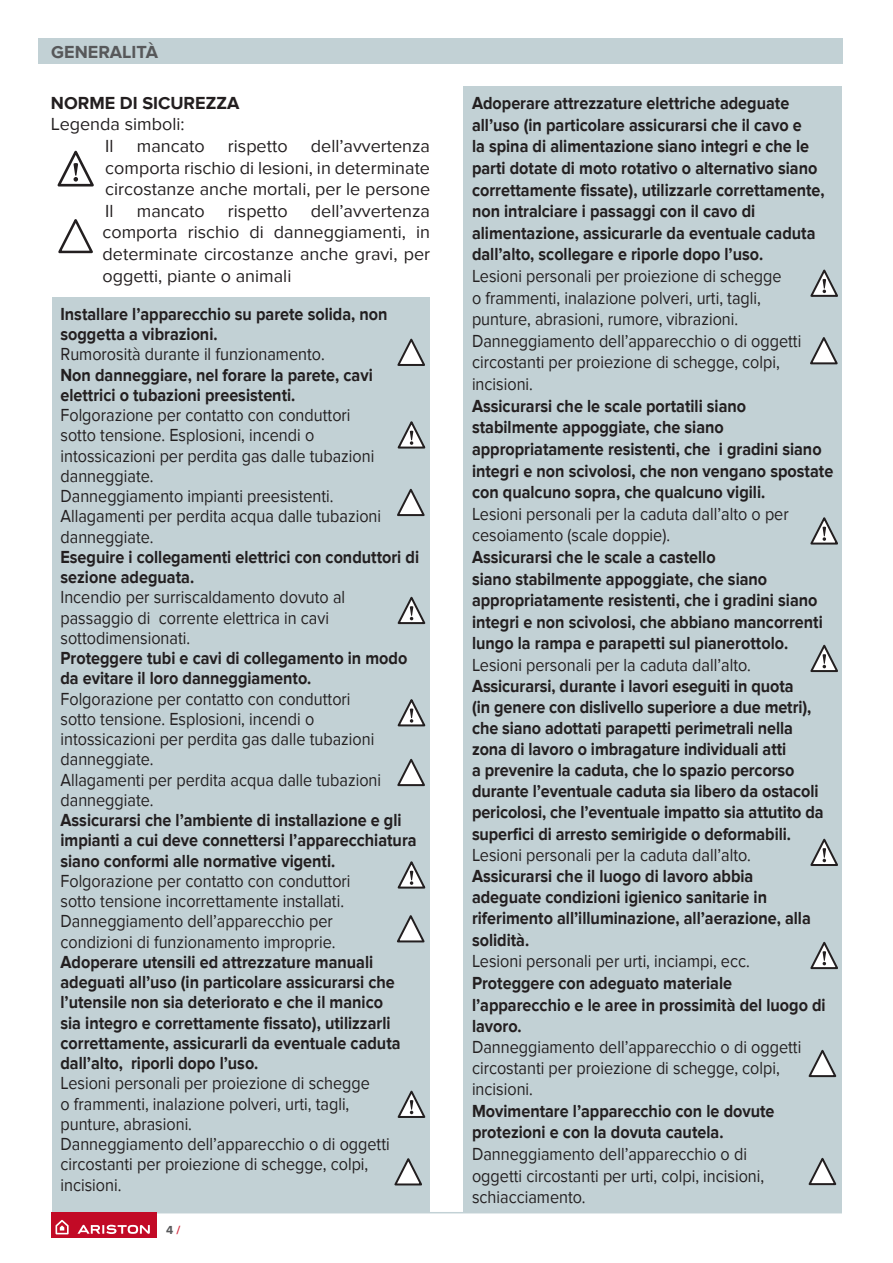
<style>
.page{position:relative;width:893px;height:1263px;background:#fff}
.page>*{position:absolute;margin:0;border:0;box-sizing:border-box;transform-origin:0 0}
.t1{font:700 18px/21.6px "Proxima Nova";color:#231f20;scale:.9 1}
.t2{font:18px/20.2px "Proxima Nova";color:#231f20;scale:.9 1}
.t3{font:18px/21.6px "Proxima Nova";color:#231f20;text-align:justify}
.t4{font:700 18px "Proxima Nova";color:#231f20}
.t5{font:700 18px "Proxima Nova";color:#57585a}
.t6{font:700 12px "Proxima Nova";color:#57585a}
.s1{color:#d43345}
</style>
<div class="page">
<hr style="left:51px;top:1212px;width:791px;height:1px;background:#c2d1d5">
<div style="left:51px;top:1212px;width:106px;height:26px;background:#c20a26"></div>
<svg style="left:56px;top:1220px;width:13px;height:14px"></svg>
<svg style="left:77px;top:1225px;width:73px;height:9px"></svg>
<div style="left:38px;top:38px;width:804px;height:26px;background:#c2d1d5"></div>
<svg style="left:57px;top:150px;width:37px;height:37px"></svg>
<svg style="left:58px;top:219px;width:35px;height:35px"></svg>
<div style="left:52px;top:297px;width:377px;height:915px;background:#c2d1d5"></div>
<svg style="left:397px;top:338px;width:28px;height:28px"></svg>
<svg style="left:397px;top:488px;width:28px;height:29px"></svg>
<svg style="left:397px;top:758px;width:28px;height:29px"></svg>
<svg style="left:397px;top:915px;width:28px;height:28px"></svg>
<svg style="left:394px;top:1158px;width:28px;height:28px"></svg>
<svg style="left:397px;top:421px;width:28px;height:28px"></svg>
<svg style="left:397px;top:699px;width:28px;height:28px"></svg>
<svg style="left:397px;top:861px;width:28px;height:28px"></svg>
<svg style="left:397px;top:1090px;width:28px;height:28px"></svg>
<svg style="left:397px;top:596px;width:28px;height:29px"></svg>
<div style="left:463px;top:87px;width:379px;height:1125px;background:#c2d1d5"></div>
<svg style="left:810px;top:337px;width:28px;height:28px"></svg>
<svg style="left:810px;top:269px;width:28px;height:28px"></svg>
<svg style="left:810px;top:517px;width:28px;height:28px"></svg>
<svg style="left:810px;top:644px;width:28px;height:29px"></svg>
<svg style="left:810px;top:838px;width:28px;height:28px"></svg>
<svg style="left:810px;top:941px;width:28px;height:29px"></svg>
<svg style="left:808px;top:1049px;width:29px;height:29px"></svg>
<svg style="left:808px;top:1157px;width:29px;height:29px"></svg>
<p class="t5" style="left:51px;top:42px;width:108px">GENERALITÀ</p>
<p class="t4" style="left:51px;top:92px;width:190px">NORME DI SICUREZZA</p>
<p class="t3" style="left:51px;top:114px;width:135px">Legenda simboli:</p>
<p class="t3" style="left:105px;top:135px;width:10px">Il</p>
<p class="t3" style="left:137px;top:135px;width:69px">mancato</p>
<p class="t3" style="left:228px;top:135px;width:61px">rispetto</p>
<p class="t3" style="left:105px;top:135px;width:326px;text-indent:206px">dell’avvertenza comporta rischio di lesioni, in determinate circostanze anche mortali, per le persone</p>
<p class="t3" style="left:105px;top:200px;width:10px">Il</p>
<p class="t3" style="left:137px;top:200px;width:69px">mancato</p>
<p class="t3" style="left:228px;top:200px;width:61px">rispetto</p>
<p class="t3" style="left:103px;top:200px;width:329px;text-indent:208px">dell’avvertenza comporta rischio di danneggiamenti, in determinate circostanze anche gravi, per oggetti, piante o animali</p>
<p class="t1" style="left:60px;top:304px;width:365px;line-height:20.2px">Installare l’apparecchio su parete solida, non soggetta a vibrazioni.</p>
<p class="t2" style="left:60px;top:344px;width:295px">Rumorosità durante il funzionamento.</p>
<p class="t1" style="left:60px;top:365px;width:348px;line-height:20.2px">Non danneggiare, nel forare la parete, cavi elettrici o tubazioni preesistenti.</p>
<p class="t2" style="left:60px;top:405px;width:350px">Folgorazione per contatto con conduttori sotto tensione. Esplosioni, incendi o intossicazioni per perdita gas dalle tubazioni danneggiate.</p>
<p class="t2" style="left:60px;top:486px;width:358px">Danneggiamento impianti preesistenti.<br>Allagamenti per perdita acqua dalle tubazioni danneggiate.</p>
<p class="t1" style="left:60px;top:547px;width:400px;line-height:20.2px">Eseguire i collegamenti elettrici con conduttori di sezione adeguata.</p>
<p class="t2" style="left:60px;top:587px;width:318px">Incendio per surriscaldamento dovuto al passaggio di corrente elettrica in cavi sottodimensionati.</p>
<p class="t1" style="left:60px;top:648px;width:387px;line-height:20.2px">Proteggere tubi e cavi di collegamento in modo da evitare il loro danneggiamento.</p>
<p class="t2" style="left:60px;top:689px;width:350px">Folgorazione per contatto con conduttori sotto tensione. Esplosioni, incendi o intossicazioni per perdita gas dalle tubazioni danneggiate.</p>
<p class="t2" style="left:60px;top:770px;width:358px">Allagamenti per perdita acqua dalle tubazioni danneggiate.</p>
<p class="t1" style="left:60px;top:810px;width:397px;line-height:20.2px">Assicurarsi che l’ambiente di installazione e gli impianti a cui deve connettersi l’apparecchiatura siano conformi alle normative vigenti.</p>
<p class="t2" style="left:60px;top:871px;width:324px">Folgorazione per contatto con conduttori sotto tensione incorrettamente installati.</p>
<p class="t2" style="left:60px;top:911px;width:307px">Danneggiamento dell’apparecchio per condizioni di funzionamento improprie.</p>
<p class="t1" style="left:60px;top:952px;width:379px;line-height:20.2px">Adoperare utensili ed attrezzature manuali adeguati all’uso (in particolare assicurarsi che l’utensile non sia deteriorato e che il manico sia integro e correttamente fissato), utilizzarli correttamente, assicurarli da eventuale caduta dall’alto, riporli dopo l’uso.</p>
<p class="t2" style="left:60px;top:1073px;width:345px">Lesioni personali per proiezione di schegge o frammenti, inalazione polveri, urti, tagli, punture, abrasioni.</p>
<p class="t2" style="left:60px;top:1134px;width:367px">Danneggiamento dell’apparecchio o di oggetti circostanti per proiezione di schegge, colpi, incisioni.</p>
<p class="t6" style="left:166px;top:1223px;width:16px">4 <span class="s1">/</span></p>
<p class="t1" style="left:472px;top:93px;width:393px">Adoperare attrezzature elettriche adeguate all’uso (in particolare assicurarsi che il cavo e<br>la spina di alimentazione siano integri e che le parti dotate di moto rotativo o alternativo siano correttamente fissate), utilizzarle correttamente, non intralciare i passaggi con il cavo di alimentazione, assicurarle da eventuale caduta dall’alto, scollegare e riporle dopo l’uso.</p>
<p class="t2" style="left:472px;top:266px;width:345px;line-height:21.6px">Lesioni personali per proiezione di schegge o frammenti, inalazione polveri, urti, tagli, punture, abrasioni, rumore, vibrazioni.</p>
<p class="t2" style="left:472px;top:330px;width:367px;line-height:21.6px">Danneggiamento dell’apparecchio o di oggetti circostanti per proiezione di schegge, colpi, incisioni.</p>
<p class="t1" style="left:472px;top:395px;width:403px">Assicurarsi che le scale portatili siano stabilmente appoggiate, che siano appropriatamente resistenti, che i gradini siano integri e non scivolosi, che non vengano spostate con qualcuno sopra, che qualcuno vigili.</p>
<p class="t2" style="left:472px;top:503px;width:353px;line-height:21.6px">Lesioni personali per la caduta dall’alto o per cesoiamento (scale doppie).</p>
<p class="t1" style="left:472px;top:546px;width:391px">Assicurarsi che le scale a castello<br>siano stabilmente appoggiate, che siano appropriatamente resistenti, che i gradini siano integri e non scivolosi, che abbiano mancorrenti lungo la rampa e parapetti sul pianerottolo.</p>
<p class="t2" style="left:472px;top:655px;width:311px">Lesioni personali per la caduta dall’alto.</p>
<p class="t1" style="left:472px;top:676px;width:392px;line-height:21.1px">Assicurarsi, durante i lavori eseguiti in quota<br>(in genere con dislivello superiore a due metri), che siano adottati parapetti perimetrali nella zona di lavoro o imbragature individuali atti<br>a prevenire la caduta, che lo spazio percorso durante l’eventuale caduta sia libero da ostacoli pericolosi, che l’eventuale impatto sia attutito da superfici di arresto semirigide o deformabili.</p>
<p class="t2" style="left:472px;top:845px;width:311px">Lesioni personali per la caduta dall’alto.</p>
<p class="t1" style="left:472px;top:866px;width:378px;line-height:21.1px">Assicurarsi che il luogo di lavoro abbia adeguate condizioni igienico sanitarie in riferimento all’illuminazione, all’aerazione, alla solidità.</p>
<p class="t2" style="left:472px;top:951px;width:310px">Lesioni personali per urti, inciampi, ecc.</p>
<p class="t1" style="left:472px;top:972px;width:394px">Proteggere con adeguato materiale l’apparecchio e le aree in prossimità del luogo di lavoro.</p>
<p class="t2" style="left:472px;top:1037px;width:367px;line-height:21px">Danneggiamento dell’apparecchio o di oggetti circostanti per proiezione di schegge, colpi, incisioni.</p>
<p class="t1" style="left:472px;top:1100px;width:338px">Movimentare l’apparecchio con le dovute protezioni e con la dovuta cautela.</p>
<p class="t2" style="left:472px;top:1143px;width:326px;line-height:21.6px">Danneggiamento dell’apparecchio o di oggetti circostanti per urti, colpi, incisioni, schiacciamento.</p>
</div>
